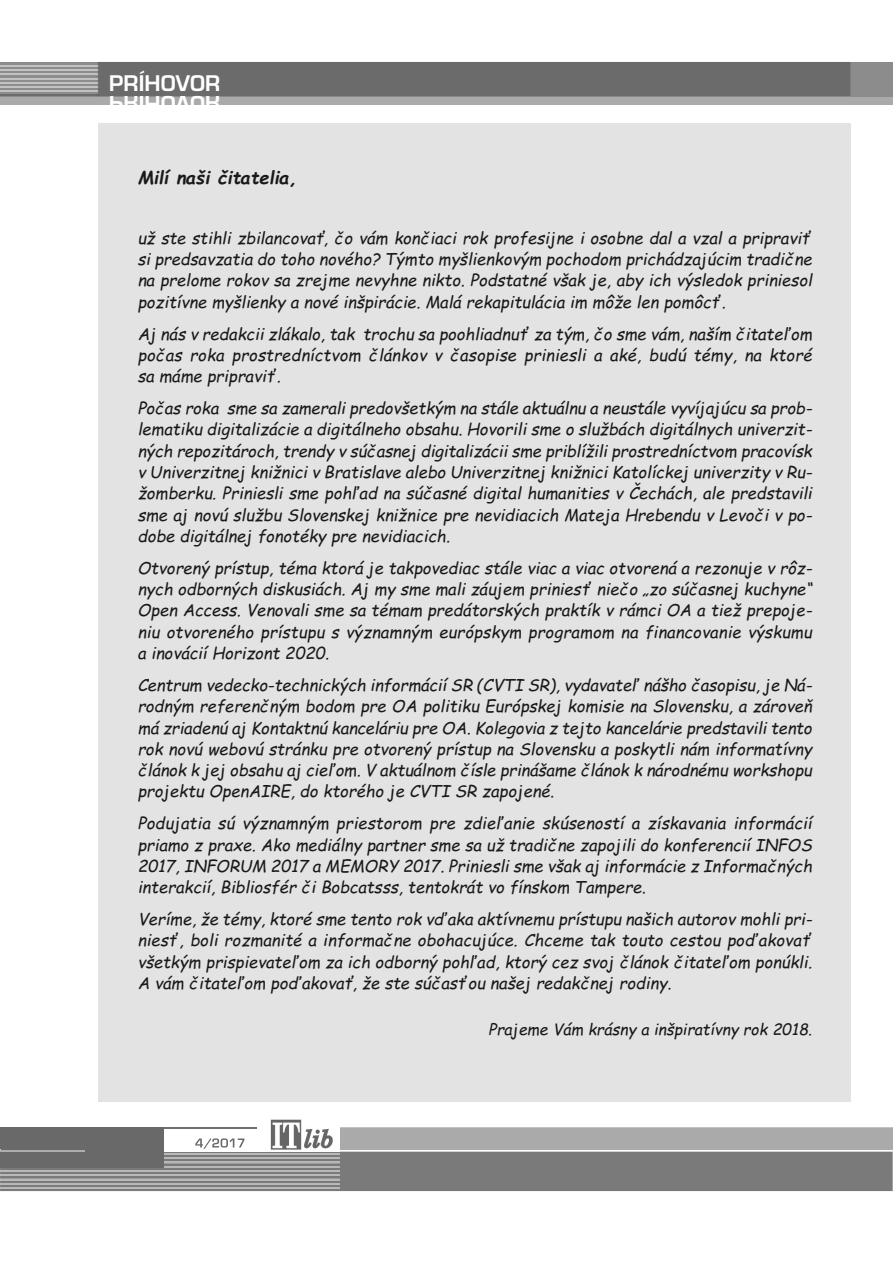
<style>
.page{position:relative;width:893px;height:1263px;background:#fff}
.page>*{position:absolute;margin:0;border:0;box-sizing:border-box;transform-origin:0 0}
.t1{font:21px "Euromode CE Bold";color:#fff}
.t2{font:italic 700 18px "Comic Sans MS";color:#191919}
.t3{font:italic 16.5px/21.3px "Comic Sans MS";color:#191919;text-align:justify}
.t4{font:italic 15.75px "Comic Sans MS";color:#191919}
</style>
<div class="page">
<div style="left:0;top:62px;width:893px;height:43px;background:#aaa"></div>
<div style="left:0;top:62px;width:893px;height:34px;background:#8c8c8c"></div>
<div style="left:98px;top:62px;width:752px;height:34px;background:#6b6b6b"></div>
<hr style="left:0;top:95px;width:98px;height:1px;background:#6b6b6b">
<hr style="left:0;top:91px;width:98px;height:1px;background:#c1c1c1">
<hr style="left:0;top:86px;width:98px;height:2px;background:#c1c1c1">
<hr style="left:0;top:82px;width:98px;height:2px;background:#c1c1c1">
<hr style="left:0;top:78px;width:98px;height:1px;background:#c1c1c1">
<hr style="left:0;top:74px;width:98px;height:1px;background:#c1c1c1">
<hr style="left:0;top:69px;width:98px;height:2px;background:#c1c1c1">
<hr style="left:0;top:65px;width:98px;height:2px;background:#c1c1c1">
<svg style="left:340px;top:1127px;width:553px;height:64px;background:#acacac"></svg>
<hr style="left:0;top:1150px;width:893px;height:1px;background:#fff">
<hr style="left:164px;top:1127px;width:93px;height:2px;background:#707070">
<img style="left:270px;top:1119px;width:62px;height:19px">
<div style="left:0;top:1127px;width:164px;height:41px;background:#696969"></div>
<svg style="left:0;top:1138px;width:892px;height:53px"></svg>
<div style="left:98px;top:123px;width:752px;height:978px;background:#e3e3e3"></div>
<p class="t1" style="left:109px;top:73px;width:112px">PPRRÍÍHHOOVVOORR</p>
<p class="t2" style="left:138px;top:167px;width:161px">Milí naši čitatelia,</p>
<p class="t3" style="left:138px;top:228px;width:676px">už ste stihli zbilancovať, čo vám končiaci rok profesijne i osobne dal a vzal a pripraviť si predsavzatia do toho nového? Týmto myšlienkovým pochodom prichádzajúcim tradične na prelome rokov sa zrejme nevyhne nikto. Podstatné však je, aby ich výsledok priniesol pozitívne myšlienky a nové inšpirácie. Malá rekapitulácia im môže len pomôcť.</p>
<p class="t3" style="left:138px;top:323px;width:676px">Aj nás v redakcii zlákalo, tak trochu sa poohliadnuť za tým, čo sme vám, naším čitateľom počas roka prostredníctvom článkov v časopise priniesli a aké, budú témy, na ktoré sa máme pripraviť.</p>
<p class="t3" style="left:138px;top:398px;width:676px">Počas roka sme sa zamerali predovšetkým na stále aktuálnu a neustále vyvíjajúcu sa prob&shy;lematiku digitalizácie a digitálneho obsahu. Hovorili sme o službách digitálnych univerzit&shy;ných repozitároch, trendy v súčasnej digitalizácii sme priblížili prostredníctvom pracovísk v Univerzitnej knižnici v Bratislave alebo Univerzitnej knižnici Katolíckej univerzity v Ru&shy;žomberku. Priniesli sme pohľad na súčasné digital humanities v Čechách, ale predstavili sme aj novú službu Slovenskej knižnice pre nevidiacich Mateja Hrebendu v Levoči v po&shy;dobe digitálnej fonotéky pre nevidiacich.</p>
<p class="t3" style="left:138px;top:557px;width:676px">Otvorený prístup, téma ktorá je takpovediac stále viac a viac otvorená a rezonuje v rôz&shy;nych odborných diskusiách. Aj my sme mali záujem priniesť niečo „zo súčasnej kuchyne“ Open Access. Venovali sme sa témam predátorských praktík v rámci OA a tiež prepoje&shy;niu otvoreného prístupu s významným európskym programom na financovanie výskumu a inovácií Horizont 2020.</p>
<p class="t3" style="left:138px;top:675px;width:676px">Centrum vedecko-technických informácií SR (CVTI SR), vydavateľ nášho časopisu, je Ná&shy;rodným referenčným bodom pre OA politiku Európskej komisie na Slovensku, a zároveň má zriadenú aj Kontaktnú kanceláriu pre OA. Kolegovia z tejto kancelárie predstavili tento rok novú webovú stránku pre otvorený prístup na Slovensku a poskytli nám informatívny článok k jej obsahu aj cieľom. V aktuálnom čísle prinášame článok k národnému workshopu projektu OpenAIRE, do ktorého je CVTI SR zapojené.</p>
<p class="t3" style="left:138px;top:813px;width:676px">Podujatia sú významným priestorom pre zdieľanie skúseností a získavania informácií priamo z praxe. Ako mediálny partner sme sa už tradične zapojili do konferencií INFOS 2017, INFORUM 2017 a MEMORY 2017. Priniesli sme však aj informácie z Informačných interakcií, Bibliosfér či Bobcatsss, tentokrát vo fínskom Tampere.</p>
<p class="t3" style="left:138px;top:909px;width:676px">Veríme, že témy, ktoré sme tento rok vďaka aktívnemu prístupu našich autorov mohli pri&shy;niesť, boli rozmanité a informačne obohacujúce. Chceme tak touto cestou poďakovať všetkým prispievateľom za ich odborný pohľad, ktorý cez svoj článok čitateľom ponúkli.<br>A vám čitateľom poďakovať, že ste súčasťou našej redakčnej rodiny.</p>
<p class="t4" style="left:488px;top:1020px;width:325px">Prajeme Vám krásny a inšpiratívny rok 2018.</p>
</div>
